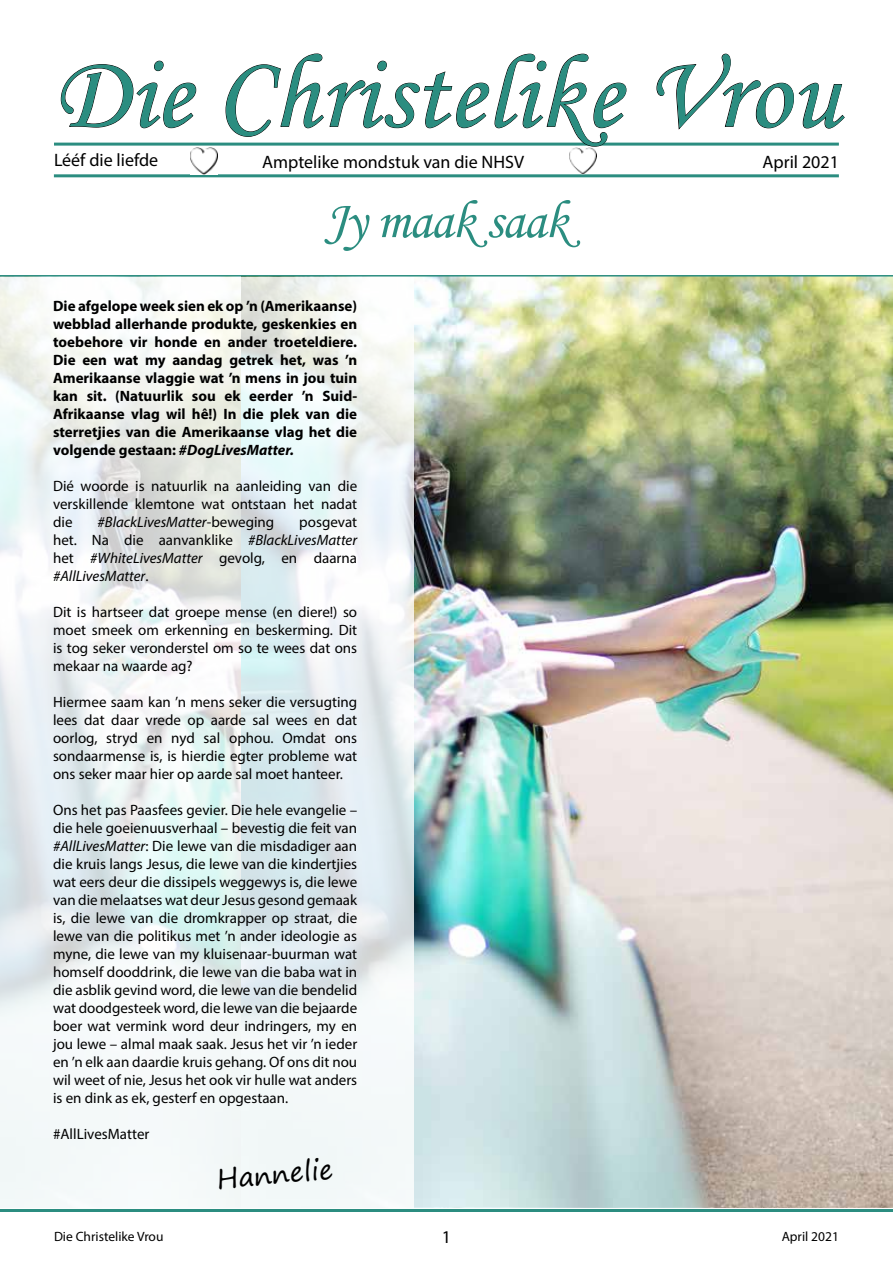
<style>
.page{position:relative;width:893px;height:1263px;background:#fff}
.page>*{position:absolute;margin:0;border:0;box-sizing:border-box;transform-origin:0 0}
.t1{font:105px "Monotype Corsiva";letter-spacing:.01em;color:#2b8d80}
.t2{font:54px "Monotype Corsiva";letter-spacing:-.02em;color:#2b8d80}
.t3{font:27px "Segoe Print";color:#000}
.t4{font:18px "Myriad Pro";color:#000}
.t5{font:15px/18px "Myriad Pro";color:#000;text-align:justify}
.t6{font:700 15px/18px "Myriad Pro";color:#000;text-align:justify}
.t7{font:italic 15px/18px "Myriad Pro";color:#000;text-align:justify}
.t8{font:13.5px "Myriad Pro";color:#000}
.s1{font-style:italic}
.s2{font-style:normal}
</style>
<div class="page">
<hr style="left:54px;top:143px;width:785px;height:3px;background:#2b8d80">
<hr style="left:54px;top:174px;width:785px;height:3px;background:#2b8d80">
<svg style="left:61px;top:60px;width:135px;height:69px"></svg>
<svg style="left:225px;top:53px;width:402px;height:94px"></svg>
<svg style="left:656px;top:53px;width:189px;height:77px"></svg>
<img style="left:569px;top:148px;width:27px;height:27px">
<img style="left:190px;top:147px;width:27px;height:27px">
<img style="left:413px;top:277px;width:480px;height:930px">
<svg style="left:0;top:277px;width:413px;height:931px"></svg>
<hr style="left:0;top:1209px;width:893px;height:3px;background:#2b8d80">
<hr style="left:0;top:275px;width:893px;height:2px;background:#2b8d80">
<h1 class="t1" style="left:54px;top:30px;width:787px">Die Christelike Vrou</h1>
<p class="t4" style="left:54px;top:149px;width:106px">Lééf die liefde</p>
<p class="t4" style="left:262px;top:151px;width:263px">Amptelike mondstuk van die NHSV</p>
<p class="t4" style="left:763px;top:151px;width:78px">April 2021</p>
<h2 class="t2" style="left:324px;top:188px;width:246px">Jy maak saak</h2>
<p class="t6" style="left:53px;top:296px;width:306px">Die afgelope week sien ek op ’n (Amerikaanse) webblad allerhande produkte, geskenkies en toebehore vir honde en ander troeteldiere.<br>Die een wat my aandag getrek het, was ’n Amerikaanse vlaggie wat ’n mens in jou tuin kan sit. (Natuurlik sou ek eerder ’n Suid-Afrikaanse vlag wil hê!) In die plek van die sterretjies van die Amerikaanse vlag het die volgende gestaan: <span class="s1">#DogLivesMatter.</span></p>
<p class="t5" style="left:53px;top:476px;width:306px">Dié woorde is natuurlik na aanleiding van die verskillende klemtone wat ontstaan het nadat die</p>
<p class="t7" style="left:98px;top:512px;width:178px">#BlackLivesMatter<span class="s2">-beweging</span></p>
<p class="t7" style="left:53px;top:512px;width:306px;text-indent:246px"><span class="s2">posgevat het. Na die aanvanklike</span> #BlackLivesMatter <span class="s2">het</span> #WhiteLivesMatter <span class="s2">gevolg, en daarna </span>#AllLivesMatter<span class="s2">.</span></p>
<p class="t5" style="left:53px;top:602px;width:306px">Dit is hartseer dat groepe mense (en diere!) so moet smeek om erkenning en beskerming. Dit is tog seker veronderstel om so te wees dat ons mekaar na waarde ag?</p>
<p class="t5" style="left:53px;top:692px;width:306px">Hiermee saam kan ’n mens seker die versugting lees dat daar vrede op aarde sal wees en dat oorlog, stryd en nyd sal ophou. Omdat ons sondaarmense is, is hierdie egter probleme wat ons seker maar hier op aarde sal moet hanteer.</p>
<p class="t5" style="left:53px;top:800px;width:306px">Ons het pas Paasfees gevier. Die hele evangelie – die hele goeienuusverhaal – bevestig die feit van <span class="s1">#AllLivesMatter</span>: Die lewe van die misdadiger aan die kruis langs Jesus, die lewe van die kindertjies wat eers deur die dissipels weggewys is, die lewe van die melaatses wat deur Jesus gesond gemaak is, die lewe van die dromkrapper op straat, die lewe van die politikus met ’n ander ideologie as myne, die lewe van my kluisenaar-buurman wat homself dooddrink, die lewe van die baba wat in die asblik gevind word, die lewe van die bendelid wat doodgesteek word, die lewe van die bejaarde boer wat vermink word deur indringers, my en jou lewe – almal maak saak. Jesus het vir ’n ieder en ’n elk aan daardie kruis gehang. Of ons dit nou wil weet of nie, Jesus het ook vir hulle wat anders is en dink as ek, gesterf en opgestaan.</p>
<p class="t5" style="left:53px;top:1124px;width:98px">#AllLivesMatter</p>
<h3 class="t3" style="left:214px;top:1155px;width:119px;rotate:-5deg">Hannelie</h3>
<p class="t8" style="left:54px;top:1228px;width:111px">Die Christelike Vrou</p>
<p class="t4" style="left:442px;top:1225px;width:11px">1</p>
<p class="t8" style="left:782px;top:1228px;width:59px">April 2021</p>
</div>
